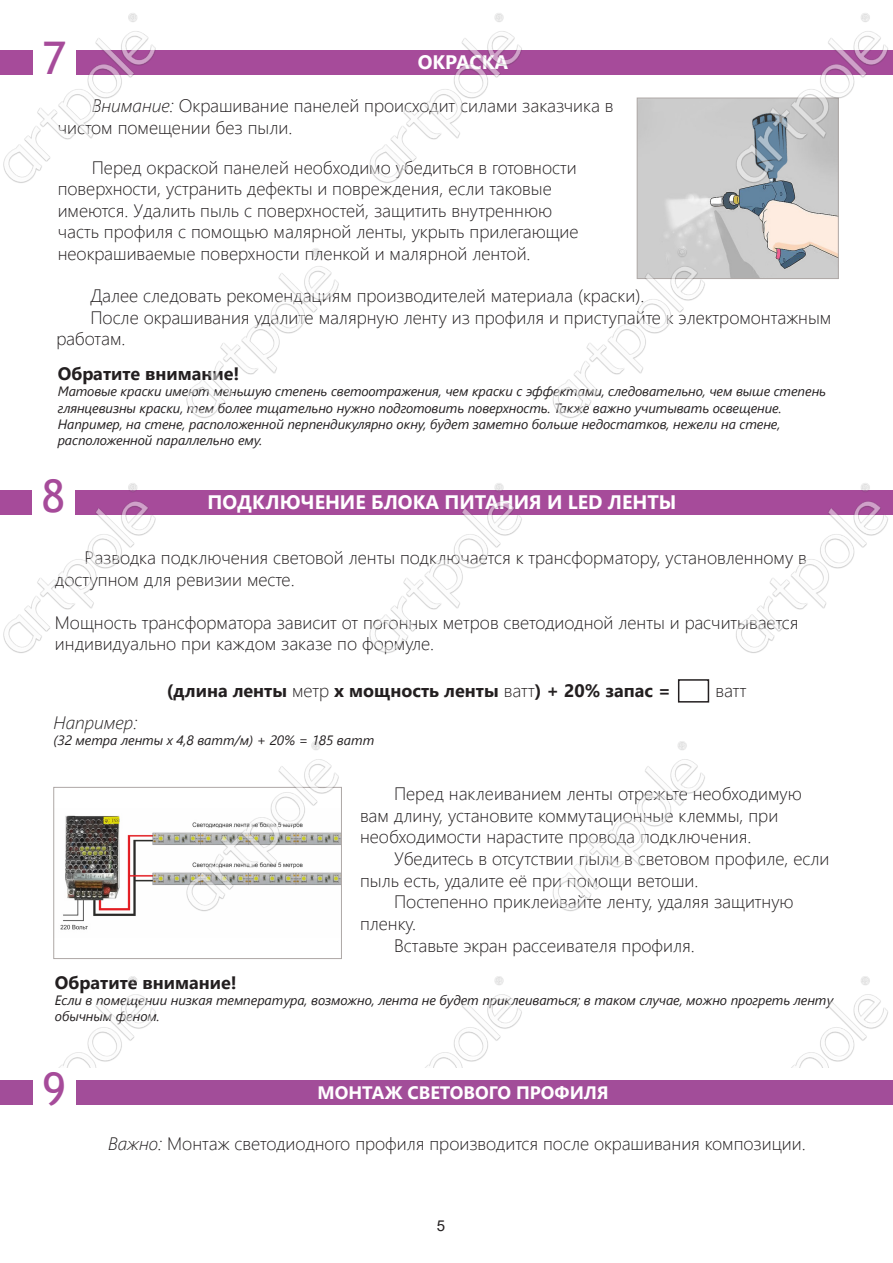
<style>
.page{position:relative;width:893px;height:1263px;background:#fff}
.page>*{position:absolute;margin:0;border:0;box-sizing:border-box;transform-origin:0 0}
.t1{font:45px "Trebuchet MS";color:#a64b9a}
.t2{font:700 19.5px "Segoe UI";color:#fff}
.t3{font:300 18px/21.6px "Segoe UI";color:#231f20}
.t4{font:700 18px "Segoe UI";color:#231f20}
.t5{font:700 18px "Segoe UI";color:#fff}
.t6{font:italic 300 18px "Segoe UI";color:#231f20}
.t7{font:15px "Arial";color:#231f20}
.t8{font:italic 13.5px/16.2px "Segoe UI";letter-spacing:-.005em;color:#231f20}
.s1{font-style:italic}
.s2{font-weight:300}
</style>
<div class="page">
<div style="left:0;top:1080px;width:893px;height:25px;background:#a24d99"></div>
<div style="left:33px;top:1071px;width:43px;height:43px;background:#fff"></div>
<img style="left:0;top:13px;width:892px;height:1054px">
<p class="t1" style="left:42px;top:30px;width:25px">7</p>
<p class="t2" style="left:418px;top:44px;width:92px">ОКРАСКА</p>
<p class="t3" style="left:58px;top:93px;width:557px;text-indent:34px"><span class="s1">Внимание:</span> Окрашивание панелей происходит силами заказчика в чистом помещении без пыли.</p>
<p class="t3" style="left:58px;top:155px;width:522px;text-indent:34px">Перед окраской панелей необходимо убедиться в готовности поверхности, устранить дефекты и повреждения, если таковые имеются. Удалить пыль с поверхностей, защитить внутреннюю часть профиля с помощью малярной ленты, укрыть прилегающие неокрашиваемые поверхности пленкой и малярной лентой.</p>
<p class="t3" style="left:90px;top:283px;width:555px">Далее следовать рекомендациям производителей материала (краски).</p>
<p class="t3" style="left:56px;top:305px;width:776px;text-indent:34px">После окрашивания удалите малярную ленту из профиля и приступайте к электромонтажным работам.</p>
<p class="t4" style="left:58px;top:357px;width:183px">Обратите внимание!</p>
<p class="t8" style="left:58px;top:381px;width:770px">Матовые краски имеют меньшую степень светоотражения, чем краски с эффектами, следовательно, чем выше степень глянцевизны краски, тем более тщательно нужно подготовить поверхность. Также важно учитывать освещение.<br>Например, на стене, расположенной перпендикулярно окну, будет заметно больше недостатков, нежели на стене, расположенной параллельно ему.</p>
<p class="t1" style="left:41px;top:468px;width:25px">8</p>
<p class="t2" style="left:207px;top:484px;width:470px">ПОДКЛЮЧЕНИЕ БЛОКА ПИТАНИЯ И LED ЛЕНТЫ</p>
<p class="t3" style="left:55px;top:545px;width:753px;text-indent:30px">Разводка подключения световой ленты подключается к трансформатору, установленному в доступном для ревизии месте.</p>
<p class="t3" style="left:55px;top:610px;width:745px">Мощность трансформатора зависит от погонных метров светодиодной ленты и расчитывается индивидуально при каждом заказе по формуле.</p>
<p class="t4" style="left:167px;top:673px;width:505px">(длина ленты <span class="s2">метр</span> х мощность ленты <span class="s2">ватт</span>) + 20% запас =</p>
<p class="t3" style="left:715px;top:678px;width:33px">ватт</p>
<p class="t6" style="left:54px;top:705px;width:85px">Например:</p>
<p class="t8" style="left:54px;top:730px;width:322px">(32 метра ленты х 4,8 ватт/м) + 20% = 185 ватт</p>
<p class="t3" style="left:360px;top:781px;width:443px;text-indent:34px">Перед наклеиванием ленты отрежьте необходимую вам длину, установите коммутационные клеммы, при необходимости нарастите провода подключения.</p>
<p class="t3" style="left:360px;top:846px;width:471px;text-indent:34px">Убедитесь в отсутствии пыли в световом профиле, если пыль есть, удалите её при помощи ветоши.</p>
<p class="t3" style="left:360px;top:889px;width:435px;text-indent:34px">Постепенно приклеивайте ленту, удаляя защитную пленку.</p>
<p class="t3" style="left:394px;top:932px;width:302px">Вставьте экран рассеивателя профиля.</p>
<p class="t4" style="left:55px;top:965px;width:183px">Обратите внимание!</p>
<p class="t8" style="left:55px;top:990px;width:780px">Если в помещении низкая температура, возможно, лента не будет приклеиваться; в таком случае, можно прогреть ленту обычным феном.</p>
<p class="t1" style="left:43px;top:1060px;width:25px">9</p>
<p class="t5" style="left:318px;top:1076px;width:293px">МОНТАЖ СВЕТОВОГО ПРОФИЛЯ</p>
<p class="t3" style="left:108px;top:1131px;width:699px"><span class="s1">Важно:</span> Монтаж светодиодного профиля производится после окрашивания композиции.</p>
<p class="t7" style="left:437px;top:1216px;width:10px">5</p>
</div>
